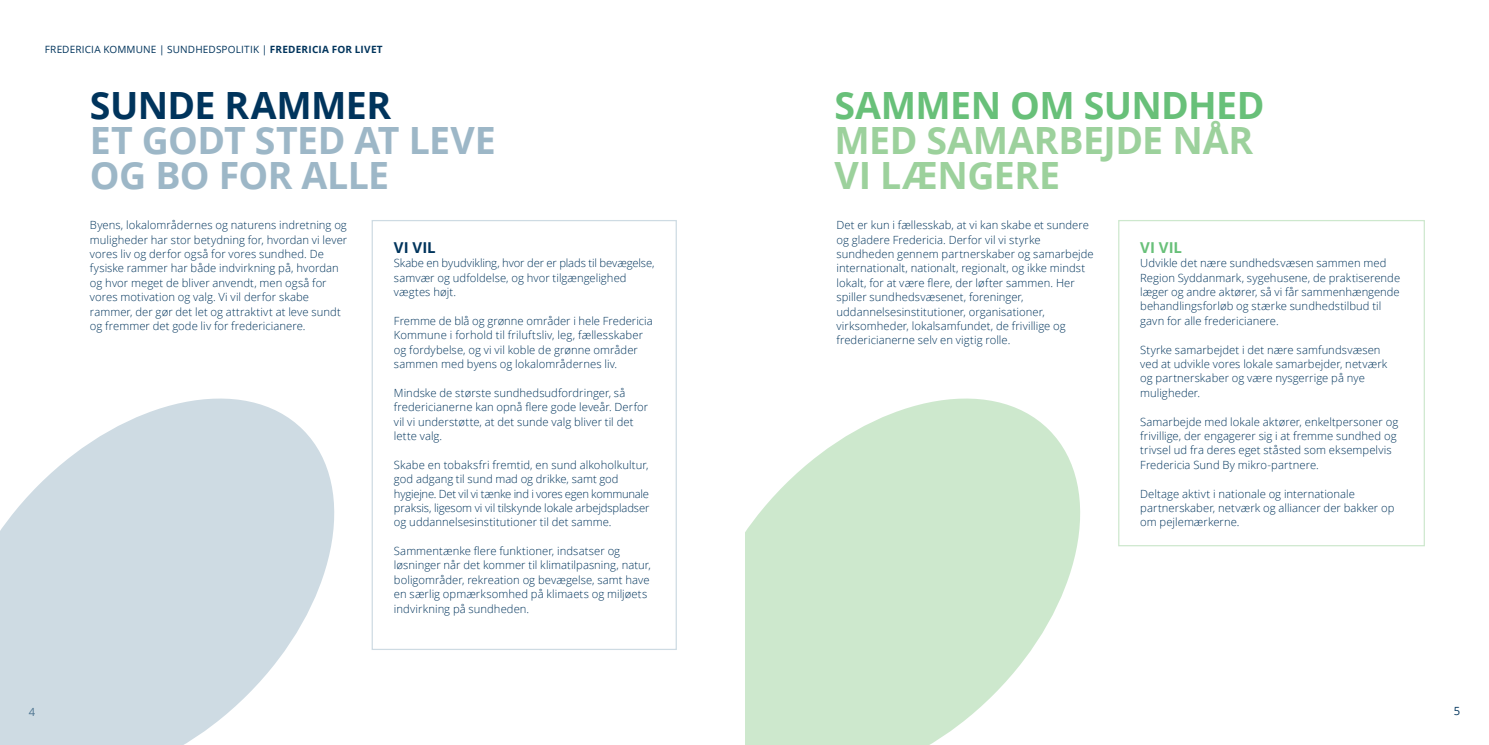
<style>
.page{position:relative;width:1489px;height:745px;background:#fff}
.page>*{position:absolute;margin:0;border:0;box-sizing:border-box;transform-origin:0 0}
.FK_rubrik{font:700 37.5px/35px "Open Sans";letter-spacing:-.02em;color:#9db7c7}
.FK_rubrik-2{font:700 37.5px "Open Sans";letter-spacing:-.01em;color:#9cd19c}
.FK_rubrik-3{font:700 37.5px "Open Sans";letter-spacing:-.02em;color:#68c079}
.FK_rubrik-4{font:700 37.5px "Open Sans";letter-spacing:-.02em;color:#00345c}
.FK_brød{font:700 15px "Open Sans";color:#00345c}
.FK_brød-2{font:700 15px "Open Sans";color:#68c079}
.FK_brød-3{font:300 11.25px/14.4px "Open Sans";letter-spacing:.005em;color:#00345c}
.t1{font:11.25px "Open Sans";color:#00345c}
.t2{font:10px "Open Sans";letter-spacing:.015em;color:#00345c}
.s1{font-weight:700}
</style>
<div class="page">
<div style="left:1118px;top:220px;width:306px;height:326px;border:1px solid #9cd19c"></div>
<svg style="left:671px;top:372px;width:409px;height:372px;fill:#cde8cd"></svg>
<svg style="left:0;top:398px;width:335px;height:346px;fill:#cedbe3"></svg>
<div style="left:687px;top:289px;width:57px;height:455px;background:#fff"></div>
<p class="t2" style="left:45px;top:42px;width:339px">FREDERICIA KOMMUNE | SUNDHEDSPOLITIK | <span class="s1">FREDERICIA FOR LIVET</span></p>
<p class="FK_rubrik-4" style="left:90px;top:79px;width:303px">SUNDE RAMMER</p>
<p class="FK_rubrik" style="left:90px;top:122px;width:407px">ET GODT STED AT LEVE<br>OG BO FOR ALLE</p>
<p class="FK_rubrik-3" style="left:834px;top:79px;width:431px">SAMMEN OM SUNDHED</p>
<p class="FK_rubrik-2" style="left:834px;top:114px;width:420px">MED SAMARBEJDE NÅR</p>
<p class="FK_rubrik-2" style="left:834px;top:149px;width:227px">VI LÆNGERE</p>
<p class="FK_brød-3" style="left:90px;top:217px;width:259px">Byens, lokalområdernes og naturens indretning og muligheder har stor betydning for, hvordan vi lever vores liv og derfor også for vores sundhed. De fysiske rammer har både indvirkning på, hvordan og hvor meget de bliver anvendt, men også for vores motivation og valg. Vi vil derfor skabe rammer, der gør det let og attraktivt at leve sundt og fremmer det gode liv for fredericianere.</p>
<p class="FK_brød-3" style="left:836px;top:217px;width:259px">Det er kun i fællesskab, at vi kan skabe et sundere og gladere Fredericia. Derfor vil vi styrke sundheden gennem partnerskaber og samarbejde internationalt, nationalt, regionalt, og ikke mindst lokalt, for at være flere, der løfter sammen. Her spiller sundhedsvæsenet, foreninger, uddannelsesinstitutioner, organisationer, virksomheder, lokalsamfundet, de frivillige og fredericianerne selv en vigtig rolle.</p>
<p class="FK_brød" style="left:394px;top:237px;width:43px">VI VIL</p>
<p class="FK_brød-3" style="left:394px;top:255px;width:262px">Skabe en byudvikling, hvor der er plads til bevægelse, samvær og udfoldelse, og hvor tilgængelighed vægtes højt.</p>
<p class="FK_brød-3" style="left:394px;top:313px;width:260px">Fremme de blå og grønne områder i hele Fredericia Kommune i forhold til friluftsliv, leg, fællesskaber og fordybelse, og vi vil koble de grønne områder sammen med byens og lokalområdernes liv.</p>
<p class="FK_brød-3" style="left:394px;top:385px;width:256px">Mindske de største sundhedsudfordringer, så fredericianerne kan opnå flere gode leveår. Derfor vil vi understøtte, at det sunde valg bliver til det lette valg.</p>
<p class="FK_brød-3" style="left:394px;top:457px;width:257px">Skabe en tobaksfri fremtid, en sund alkoholkultur, god adgang til sund mad og drikke, samt god hygiejne. Det vil vi tænke ind i vores egen kommunale praksis, ligesom vi vil tilskynde lokale arbejdspladser og uddannelsesinstitutioner til det samme.</p>
<p class="FK_brød-3" style="left:394px;top:543px;width:258px">Sammentænke flere funktioner, indsatser og løsninger når det kommer til klimatilpasning, natur, boligområder, rekreation og bevægelse, samt have en særlig opmærksomhed på klimaets og miljøets indvirkning på sundheden.</p>
<p class="FK_brød-2" style="left:1140px;top:237px;width:43px">VI VIL</p>
<p class="FK_brød-3" style="left:1140px;top:255px;width:261px">Udvikle det nære sundhedsvæsen sammen med Region Syddanmark, sygehusene, de praktiserende læger og andre aktører, så vi får sammenhængende behandlingsforløb og stærke sundhedstilbud til gavn for alle fredericianere.</p>
<p class="FK_brød-3" style="left:1140px;top:342px;width:249px">Styrke samarbejdet i det nære samfundsvæsen ved at udvikle vores lokale samarbejder, netværk og partnerskaber og være nysgerrige på nye muligheder.</p>
<p class="FK_brød-3" style="left:1140px;top:413px;width:259px">Samarbejde med lokale aktører, enkeltpersoner og frivillige, der engagerer sig i at fremme sundhed og trivsel ud fra deres eget ståsted som eksempelvis Fredericia Sund By mikro-partnere.</p>
<p class="FK_brød-3" style="left:1140px;top:485px;width:256px">Deltage aktivt i nationale og internationale partnerskaber, netværk og alliancer der bakker op om pejlemærkerne.</p>
<p class="t1" style="left:29px;top:704px;width:8px">4</p>
<p class="t1" style="left:1453px;top:703px;width:8px">5</p>
</div>
